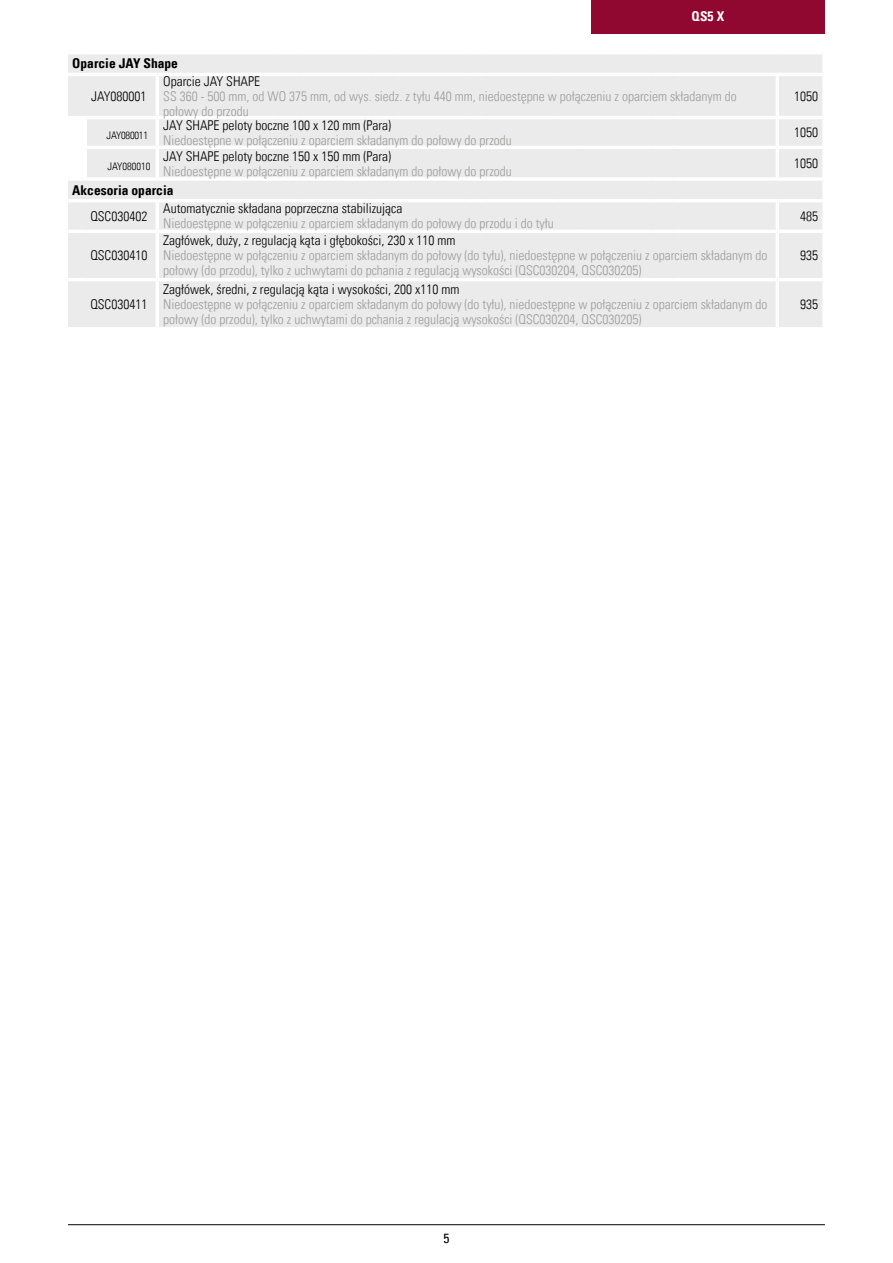
<style>
.page{position:relative;width:893px;height:1263px;background:#fff}
.page>*{position:absolute;margin:0;border:0;box-sizing:border-box;transform-origin:0 0}
.t1{font:13.5px/15px "Univers Com 47 Light Cond";color:#9d9d9c}
.t2{font:13.5px "Univers Com 47 Light Cond";color:#000}
.t3{font:13.5px "Univers Com 67 Bold Cond";color:#000}
.t4{font:13.5px "Univers Com 67 Bold Cond";color:#fff}
.t5{font:condensed 13.5px "Univers Com 57";color:#000}
.t6{font:10.5px "Univers Com 47 Light Cond";letter-spacing:-.02em;color:#000}
.t7{font:10.5px "Univers Com 47 Light Cond";color:#000}
</style>
<div class="page">
<div style="left:68px;top:54px;width:754px;height:273px;background:#ebebeb"></div>
<div style="left:66px;top:118px;width:21px;height:61px;background:#fff"></div>
<hr style="left:65px;top:73px;width:17px;height:3px;background:#fff">
<svg style="left:82px;top:73px;width:5px;height:3px"></svg>
<hr style="left:87px;top:73px;width:70px;height:3px;background:#fff">
<hr style="left:157px;top:73px;width:121px;height:3px;background:#fff">
<hr style="left:278px;top:73px;width:21px;height:3px;background:#fff">
<hr style="left:299px;top:73px;width:73px;height:3px;background:#fff">
<hr style="left:372px;top:73px;width:21px;height:3px;background:#fff">
<hr style="left:393px;top:73px;width:72px;height:3px;background:#fff">
<hr style="left:465px;top:73px;width:21px;height:3px;background:#fff">
<hr style="left:486px;top:73px;width:73px;height:3px;background:#fff">
<hr style="left:559px;top:73px;width:21px;height:3px;background:#fff">
<hr style="left:580px;top:73px;width:72px;height:3px;background:#fff">
<hr style="left:652px;top:73px;width:22px;height:3px;background:#fff">
<hr style="left:674px;top:73px;width:103px;height:3px;background:#fff">
<hr style="left:87px;top:177px;width:70px;height:4px;background:#fff">
<hr style="left:157px;top:177px;width:121px;height:4px;background:#fff">
<hr style="left:278px;top:177px;width:21px;height:4px;background:#fff">
<hr style="left:299px;top:177px;width:73px;height:4px;background:#fff">
<hr style="left:372px;top:177px;width:21px;height:4px;background:#fff">
<hr style="left:393px;top:177px;width:72px;height:4px;background:#fff">
<hr style="left:465px;top:177px;width:21px;height:4px;background:#fff">
<hr style="left:486px;top:177px;width:73px;height:4px;background:#fff">
<hr style="left:559px;top:177px;width:21px;height:4px;background:#fff">
<hr style="left:580px;top:177px;width:72px;height:4px;background:#fff">
<hr style="left:652px;top:177px;width:22px;height:4px;background:#fff">
<hr style="left:674px;top:177px;width:103px;height:4px;background:#fff">
<hr style="left:65px;top:199px;width:17px;height:3px;background:#fff">
<svg style="left:82px;top:199px;width:5px;height:3px"></svg>
<hr style="left:87px;top:199px;width:70px;height:3px;background:#fff">
<hr style="left:157px;top:199px;width:121px;height:3px;background:#fff">
<hr style="left:278px;top:199px;width:21px;height:3px;background:#fff">
<hr style="left:299px;top:199px;width:73px;height:3px;background:#fff">
<hr style="left:372px;top:199px;width:21px;height:3px;background:#fff">
<hr style="left:393px;top:199px;width:72px;height:3px;background:#fff">
<hr style="left:465px;top:199px;width:21px;height:3px;background:#fff">
<hr style="left:486px;top:199px;width:73px;height:3px;background:#fff">
<hr style="left:559px;top:199px;width:21px;height:3px;background:#fff">
<hr style="left:580px;top:199px;width:72px;height:3px;background:#fff">
<hr style="left:652px;top:199px;width:22px;height:3px;background:#fff">
<hr style="left:674px;top:199px;width:103px;height:3px;background:#fff">
<hr style="left:777px;top:73px;width:49px;height:3px;background:#fff">
<hr style="left:87px;top:116px;width:70px;height:3px;background:#fff">
<hr style="left:777px;top:116px;width:49px;height:3px;background:#fff">
<hr style="left:87px;top:146px;width:70px;height:3px;background:#fff">
<hr style="left:777px;top:146px;width:49px;height:3px;background:#fff">
<hr style="left:777px;top:177px;width:49px;height:4px;background:#fff">
<hr style="left:777px;top:199px;width:49px;height:3px;background:#fff">
<hr style="left:65px;top:230px;width:17px;height:3px;background:#fff">
<svg style="left:82px;top:230px;width:5px;height:3px"></svg>
<hr style="left:87px;top:230px;width:70px;height:3px;background:#fff">
<hr style="left:777px;top:230px;width:49px;height:3px;background:#fff">
<hr style="left:65px;top:278px;width:17px;height:3px;background:#fff">
<svg style="left:82px;top:278px;width:5px;height:3px"></svg>
<hr style="left:87px;top:278px;width:70px;height:3px;background:#fff">
<hr style="left:777px;top:278px;width:49px;height:3px;background:#fff">
<hr style="left:65px;top:116px;width:17px;height:3px;background:#fff">
<hr style="left:65px;top:177px;width:17px;height:4px;background:#fff">
<hr style="left:156px;top:76px;width:3px;height:40px;background:#fff">
<hr style="left:776px;top:76px;width:3px;height:40px;background:#fff">
<hr style="left:157px;top:116px;width:121px;height:3px;background:#fff">
<hr style="left:156px;top:119px;width:3px;height:27px;background:#fff">
<hr style="left:278px;top:116px;width:21px;height:3px;background:#fff">
<hr style="left:299px;top:116px;width:73px;height:3px;background:#fff">
<hr style="left:372px;top:116px;width:21px;height:3px;background:#fff">
<hr style="left:393px;top:116px;width:72px;height:3px;background:#fff">
<hr style="left:465px;top:116px;width:21px;height:3px;background:#fff">
<hr style="left:486px;top:116px;width:73px;height:3px;background:#fff">
<hr style="left:559px;top:116px;width:21px;height:3px;background:#fff">
<hr style="left:580px;top:116px;width:72px;height:3px;background:#fff">
<hr style="left:652px;top:116px;width:22px;height:3px;background:#fff">
<hr style="left:674px;top:116px;width:103px;height:3px;background:#fff">
<hr style="left:776px;top:119px;width:3px;height:27px;background:#fff">
<hr style="left:157px;top:146px;width:121px;height:3px;background:#fff">
<hr style="left:156px;top:149px;width:3px;height:28px;background:#fff">
<hr style="left:278px;top:146px;width:21px;height:3px;background:#fff">
<hr style="left:299px;top:146px;width:73px;height:3px;background:#fff">
<hr style="left:372px;top:146px;width:21px;height:3px;background:#fff">
<hr style="left:393px;top:146px;width:72px;height:3px;background:#fff">
<hr style="left:465px;top:146px;width:21px;height:3px;background:#fff">
<hr style="left:486px;top:146px;width:73px;height:3px;background:#fff">
<hr style="left:559px;top:146px;width:21px;height:3px;background:#fff">
<hr style="left:580px;top:146px;width:72px;height:3px;background:#fff">
<hr style="left:652px;top:146px;width:22px;height:3px;background:#fff">
<hr style="left:674px;top:146px;width:103px;height:3px;background:#fff">
<hr style="left:776px;top:149px;width:3px;height:28px;background:#fff">
<hr style="left:156px;top:202px;width:3px;height:28px;background:#fff">
<hr style="left:776px;top:202px;width:3px;height:28px;background:#fff">
<hr style="left:157px;top:230px;width:121px;height:3px;background:#fff">
<hr style="left:156px;top:233px;width:3px;height:45px;background:#fff">
<hr style="left:278px;top:230px;width:21px;height:3px;background:#fff">
<hr style="left:299px;top:230px;width:73px;height:3px;background:#fff">
<hr style="left:372px;top:230px;width:21px;height:3px;background:#fff">
<hr style="left:393px;top:230px;width:72px;height:3px;background:#fff">
<hr style="left:465px;top:230px;width:21px;height:3px;background:#fff">
<hr style="left:486px;top:230px;width:73px;height:3px;background:#fff">
<hr style="left:559px;top:230px;width:21px;height:3px;background:#fff">
<hr style="left:580px;top:230px;width:72px;height:3px;background:#fff">
<hr style="left:652px;top:230px;width:22px;height:3px;background:#fff">
<hr style="left:674px;top:230px;width:103px;height:3px;background:#fff">
<hr style="left:776px;top:233px;width:3px;height:45px;background:#fff">
<hr style="left:157px;top:278px;width:121px;height:3px;background:#fff">
<hr style="left:156px;top:281px;width:3px;height:46px;background:#fff">
<hr style="left:278px;top:278px;width:21px;height:3px;background:#fff">
<hr style="left:299px;top:278px;width:73px;height:3px;background:#fff">
<hr style="left:372px;top:278px;width:21px;height:3px;background:#fff">
<hr style="left:393px;top:278px;width:72px;height:3px;background:#fff">
<hr style="left:465px;top:278px;width:21px;height:3px;background:#fff">
<hr style="left:486px;top:278px;width:73px;height:3px;background:#fff">
<hr style="left:559px;top:278px;width:21px;height:3px;background:#fff">
<hr style="left:580px;top:278px;width:72px;height:3px;background:#fff">
<hr style="left:652px;top:278px;width:22px;height:3px;background:#fff">
<hr style="left:674px;top:278px;width:103px;height:3px;background:#fff">
<hr style="left:776px;top:281px;width:3px;height:46px;background:#fff">
<div style="left:591px;top:0;width:234px;height:34px;background:#900730"></div>
<hr style="left:68px;top:1224px;width:757px;height:1px;background:#000">
<p class="t4" style="left:692px;top:8px;width:34px">QS5 X</p>
<p class="t3" style="left:72px;top:55px;width:107px">Oparcie JAY Shape</p>
<p class="t2" style="left:91px;top:88px;width:57px">JAY080001</p>
<p class="t2" style="left:163px;top:73px;width:98px">Oparcie JAY SHAPE</p>
<p class="t1" style="left:163px;top:89px;width:575px">SS 360 - 500 mm, od WO 375 mm, od wys. siedz. z tyłu 440 mm, niedoestępne w połączeniu z oparciem składanym do połowy do przodu</p>
<p class="t2" style="left:794px;top:88px;width:25px">1050</p>
<p class="t2" style="left:163px;top:117px;width:229px">JAY SHAPE peloty boczne 100 x 120 mm (Para)</p>
<p class="t1" style="left:163px;top:133px;width:350px">Niedoestępne w połączeniu z oparciem składanym do połowy do przodu</p>
<p class="t2" style="left:794px;top:124px;width:25px">1050</p>
<p class="t6" style="left:107px;top:129px;width:43px">JAY080011</p>
<p class="t7" style="left:107px;top:160px;width:45px">JAY080010</p>
<p class="t2" style="left:163px;top:148px;width:229px">JAY SHAPE peloty boczne 150 x 150 mm (Para)</p>
<p class="t1" style="left:163px;top:163px;width:350px">Niedoestępne w połączeniu z oparciem składanym do połowy do przodu</p>
<p class="t3" style="left:72px;top:182px;width:103px">Akcesoria oparcia</p>
<p class="t2" style="left:90px;top:208px;width:58px">QSC030402</p>
<p class="t2" style="left:163px;top:200px;width:241px">Automatycznie składana poprzeczna stabilizująca</p>
<p class="t1" style="left:163px;top:216px;width:392px">Niedoestępne w połączeniu z oparciem składanym do połowy do przodu i do tyłu</p>
<p class="t2" style="left:794px;top:155px;width:25px">1050</p>
<p class="t2" style="left:800px;top:208px;width:19px">485</p>
<p class="t2" style="left:90px;top:247px;width:58px">QSC030410</p>
<p class="t2" style="left:90px;top:296px;width:58px">QSC030411</p>
<p class="t2" style="left:163px;top:232px;width:294px">Zagłówek, duży, z regulacją kąta i głębokości, 230 x 110 mm</p>
<p class="t1" style="left:163px;top:248px;width:606px">Niedoestępne w połączeniu z oparciem składanym do połowy (do tyłu), niedoestępne w połączeniu z oparciem składanym do połowy (do przodu), tylko z uchwytami do pchania z regulacją wysokości (QSC030204, QSC030205)</p>
<p class="t2" style="left:800px;top:247px;width:19px">935</p>
<p class="t2" style="left:163px;top:281px;width:298px">Zagłówek, średni, z regulacją kąta i wysokości, 200 x110 mm</p>
<p class="t1" style="left:163px;top:297px;width:606px">Niedoestępne w połączeniu z oparciem składanym do połowy (do tyłu), niedoestępne w połączeniu z oparciem składanym do połowy (do przodu), tylko z uchwytami do pchania z regulacją wysokości (QSC030204, QSC030205)</p>
<p class="t2" style="left:800px;top:296px;width:19px">935</p>
<p class="t5" style="left:443px;top:1229px;width:7px">5</p>
</div>
